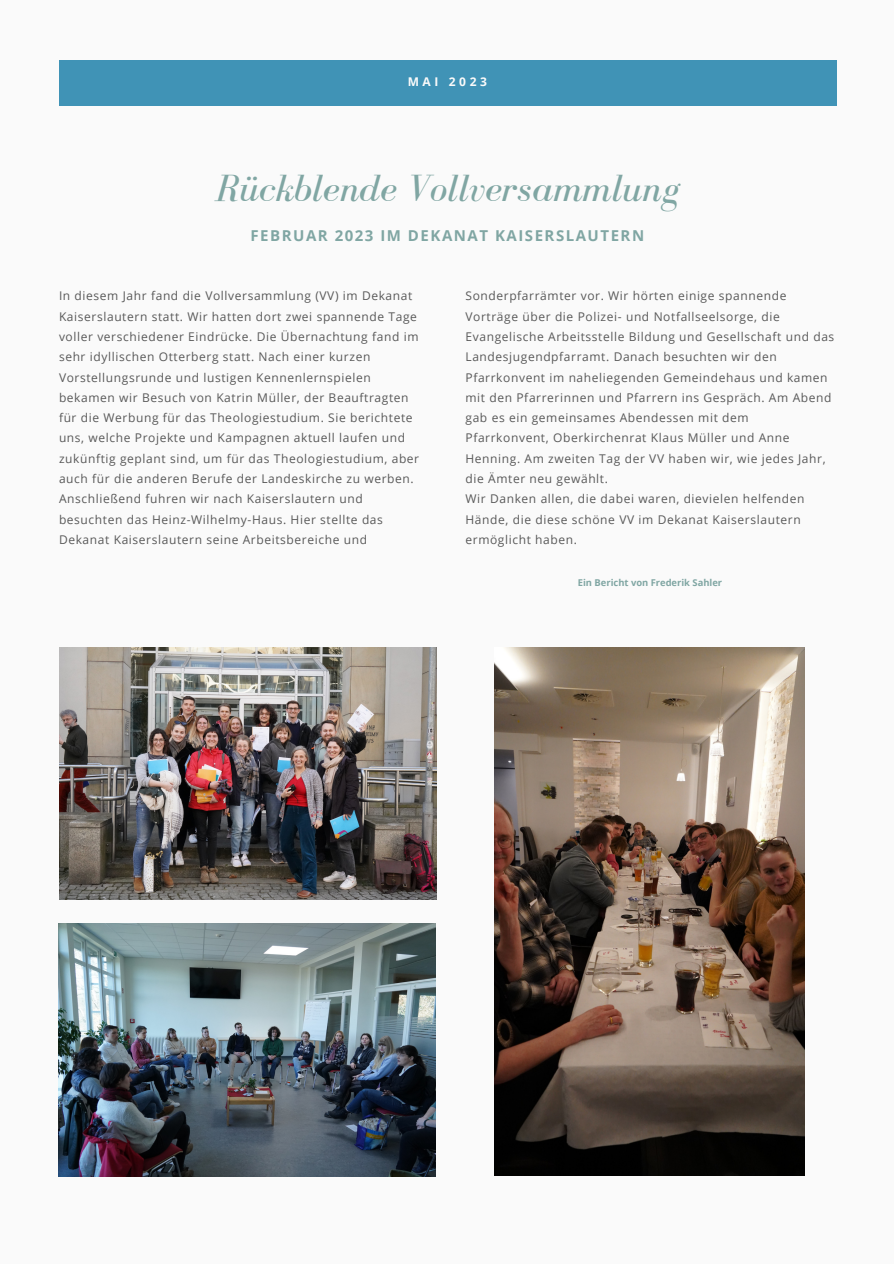
<style>
.page{position:relative;width:894px;height:1264px;background:#fff}
.page>*{position:absolute;margin:0;border:0;box-sizing:border-box;transform-origin:0 0}
.t1{font:italic 39px "Bodoni FLF";color:#80a6a3}
.t2{font:700 15px "Open Sans";letter-spacing:.1em;color:#80a6a3}
.t3{font:12px/20.2px "Open Sans";letter-spacing:.05em;color:#595959}
.t4{font:700 12px "Open Sans";letter-spacing:.3em;color:#fafafa}
.t5{font:700 9.45px "Open Sans";color:#80a6a3}
</style>
<div class="page">
<div style="left:0;top:0;width:893px;height:1263px;background:#fafafa"></div>
<div style="left:59px;top:60px;width:777px;height:45px;background:#4093b6"></div>
<img style="left:59px;top:648px;width:377px;height:251px">
<img style="left:495px;top:648px;width:309px;height:526px">
<img style="left:58px;top:923px;width:377px;height:252px">
<p class="t4" style="left:407px;top:73px;width:81px">MAI 2023</p>
<p class="t1" style="left:215px;top:167px;width:465px">Rückblende Vollversammlung</p>
<p class="t2" style="left:250px;top:225px;width:395px">FEBRUAR 2023 IM DEKANAT KAISERSLAUTERN</p>
<p class="t3" style="left:59px;top:286px;width:361px">In diesem Jahr fand die Vollversammlung (VV) im Dekanat Kaiserslautern statt. Wir hatten dort zwei spannende Tage voller verschiedener Eindrücke. Die Übernachtung fand im sehr idyllischen Otterberg statt. Nach einer kurzen Vorstellungsrunde und lustigen Kennenlernspielen bekamen wir Besuch von Katrin Müller, der Beauftragten für die Werbung für das Theologiestudium. Sie berichtete uns, welche Projekte und Kampagnen aktuell laufen und zukünftig geplant sind, um für das Theologiestudium, aber auch für die anderen Berufe der Landeskirche zu werben.<br>Anschließend fuhren wir nach Kaiserslautern und besuchten das Heinz-Wilhelmy-Haus. Hier stellte das Dekanat Kaiserslautern seine Arbeitsbereiche und</p>
<p class="t3" style="left:465px;top:286px;width:370px">Sonderpfarrämter vor. Wir hörten einige spannende Vorträge über die Polizei- und Notfallseelsorge, die Evangelische Arbeitsstelle Bildung und Gesellschaft und das Landesjugendpfarramt. Danach besuchten wir den Pfarrkonvent im naheliegenden Gemeindehaus und kamen mit den Pfarrerinnen und Pfarrern ins Gespräch. Am Abend gab es ein gemeinsames Abendessen mit dem Pfarrkonvent, Oberkirchenrat Klaus Müller und Anne Henning. Am zweiten Tag der VV haben wir, wie jedes Jahr, die Ämter neu gewählt.</p>
<p class="t3" style="left:465px;top:488px;width:340px">Wir Danken allen, die dabei waren, dievielen helfenden<br>Hände, die diese schöne VV im Dekanat Kaiserslautern ermöglicht haben.</p>
<p class="t5" style="left:577px;top:576px;width:146px">Ein Bericht von Frederik Sahler</p>
</div>
